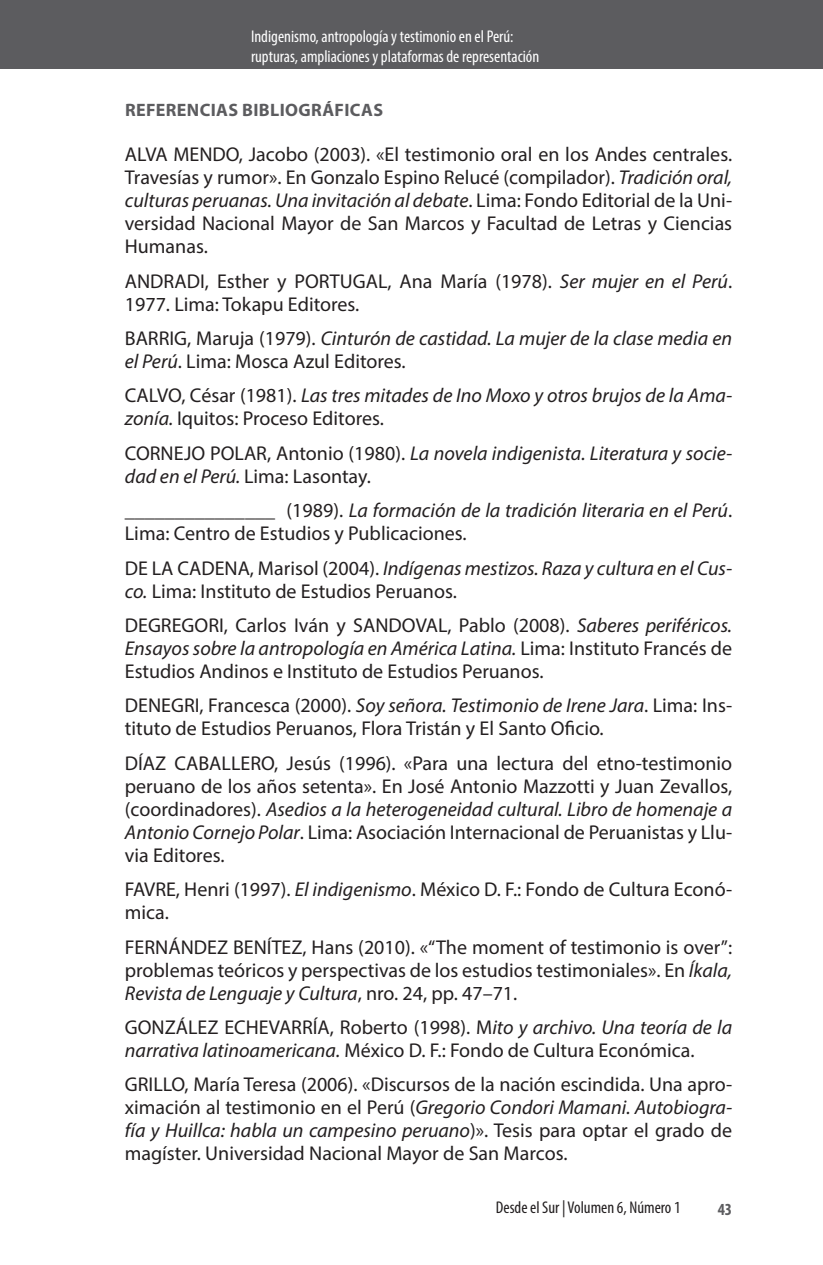
<style>
.page{position:relative;width:823px;height:1265px;background:#fff}
.page>*{position:absolute;margin:0;border:0;box-sizing:border-box;transform-origin:0 0}
.TEXTO_BIBLIOGRAFIA{font:20px/23px "Myriad Pro";color:#231f20}
.TEXTO_BIBLIOGRAFIA-2{font:italic 20px/23px "Myriad Pro";color:#231f20}
.REFERENCIAS_BIBLIO{font:700 18px "Myriad Pro";letter-spacing:.02em;color:#5c5c5f}
.PARRAFOS{font:condensed 17px/20px "Myriad Pro";color:#fff}
.t1{font:condensed 17px "Myriad Pro";color:#231f20}
.t2{font:700 condensed 17px "Myriad Pro";color:#5c5c5f}
.s1{font-style:italic}
.s2{font-style:normal}
</style>
<div class="page">
<div style="left:0;top:0;width:822px;height:68px;background:#5c5c5f"></div>
<p class="PARRAFOS" style="left:251px;top:26px;width:290px">Indigenismo, antropología y testimonio en el Perú: rupturas, ampliaciones y plataformas de representación</p>
<p class="REFERENCIAS_BIBLIO" style="left:125px;top:98px;width:259px">REFERENCIAS BIBLIOGRÁFICAS</p>
<p class="TEXTO_BIBLIOGRAFIA" style="left:125px;top:143px;width:608px;text-align:justify">ALVA MENDO, Jacobo (2003). «El testimonio oral en los Andes centrales.<br>Travesías y rumor». En Gonzalo Espino Relucé (compilador). <span class="s1">Tradición oral, culturas peruanas. Una invitación al debate</span>. Lima: Fondo Editorial de la Uni&shy;versidad Nacional Mayor de San Marcos y Facultad de Letras y Ciencias Humanas.</p>
<p class="TEXTO_BIBLIOGRAFIA" style="left:125px;top:269px;width:608px">ANDRADI, Esther y PORTUGAL, Ana María (1978). <span class="s1">Ser mujer en el Perú</span>.<br>1977. Lima: Tokapu Editores.</p>
<p class="TEXTO_BIBLIOGRAFIA-2" style="left:125px;top:326px;width:608px"><span class="s2">BARRIG, Maruja (1979).</span> Cinturón de castidad. La mujer de la clase media en el Perú<span class="s2">. Lima: Mosca Azul Editores.</span></p>
<p class="TEXTO_BIBLIOGRAFIA-2" style="left:125px;top:384px;width:608px"><span class="s2">CALVO, César (1981).</span> Las tres mitades de Ino Moxo y otros brujos de la Ama&shy;zonía. <span class="s2">Iquitos: Proceso Editores.</span></p>
<p class="TEXTO_BIBLIOGRAFIA-2" style="left:125px;top:441px;width:608px"><span class="s2">CORNEJO POLAR, Antonio (1980).</span> La novela indigenista. Literatura y socie&shy;dad en el Perú. <span class="s2">Lima: Lasontay.</span></p>
<p class="TEXTO_BIBLIOGRAFIA" style="left:125px;top:498px;width:608px">_______________ (1989). <span class="s1">La formación de la tradición literaria en el Perú</span>.<br>Lima: Centro de Estudios y Publicaciones.</p>
<p class="TEXTO_BIBLIOGRAFIA" style="left:125px;top:556px;width:608px">DE LA CADENA, Marisol (2004). <span class="s1">Indígenas mestizos. Raza y cultura en el Cus&shy;co.</span> Lima: Instituto de Estudios Peruanos.</p>
<p class="TEXTO_BIBLIOGRAFIA" style="left:125px;top:613px;width:608px;text-align:justify">DEGREGORI, Carlos Iván y SANDOVAL, Pablo (2008). <span class="s1">Saberes periféricos.<br>Ensayos sobre la antropología en América Latina.</span> Lima: Instituto Francés de Estudios Andinos e Instituto de Estudios Peruanos.</p>
<p class="TEXTO_BIBLIOGRAFIA" style="left:125px;top:693px;width:608px">DENEGRI, Francesca (2000). <span class="s1">Soy señora. Testimonio de Irene Jara</span>. Lima: Ins&shy;tituto de Estudios Peruanos, Flora Tristán y El Santo Oficio.</p>
<p class="TEXTO_BIBLIOGRAFIA" style="left:125px;top:751px;width:608px;text-align:justify">DÍAZ CABALLERO, Jesús (1996). «Para una lectura del etno-testimonio peruano de los años setenta». En José Antonio Mazzotti y Juan Zevallos, (coordinadores). <span class="s1">Asedios a la heterogeneidad cultural. Libro de homenaje a Antonio Cornejo Polar</span>. Lima: Asociación Internacional de Peruanistas y Llu&shy;via Editores.</p>
<p class="TEXTO_BIBLIOGRAFIA" style="left:125px;top:877px;width:608px">FAVRE, Henri (1997). <span class="s1">El indigenismo</span>. México D. F.: Fondo de Cultura Econó&shy;mica.</p>
<p class="TEXTO_BIBLIOGRAFIA" style="left:125px;top:934px;width:608px;text-align:justify">FERNÁNDEZ BENÍTEZ, Hans (2010). «“The moment of testimonio is over”: problemas teóricos y perspectivas de los estudios testimoniales». En <span class="s1">Íkala, Revista de Lenguaje y Cultura</span>, nro. 24, pp. 47–71.</p>
<p class="TEXTO_BIBLIOGRAFIA" style="left:125px;top:1015px;width:608px">GONZÁLEZ ECHEVARRÍA, Roberto (1998). M<span class="s1">ito y archivo. Una teoría de la narrativa latinoamericana.</span> México D. F.: Fondo de Cultura Económica.</p>
<p class="TEXTO_BIBLIOGRAFIA" style="left:125px;top:1072px;width:608px;text-align:justify">GRILLO, María Teresa (2006). «Discursos de la nación escindida. Una apro&shy;ximación al testimonio en el Perú (<span class="s1">Gregorio Condori Mamani. Autobiogra&shy;fía y Huillca: habla un campesino peruano</span>)». Tesis para optar el grado de magíster. Universidad Nacional Mayor de San Marcos.</p>
<p class="t1" style="left:495px;top:1196px;width:186px">Desde el Sur | Volumen 6, Número 1</p>
<p class="t2" style="left:717px;top:1198px;width:16px">43</p>
</div>
